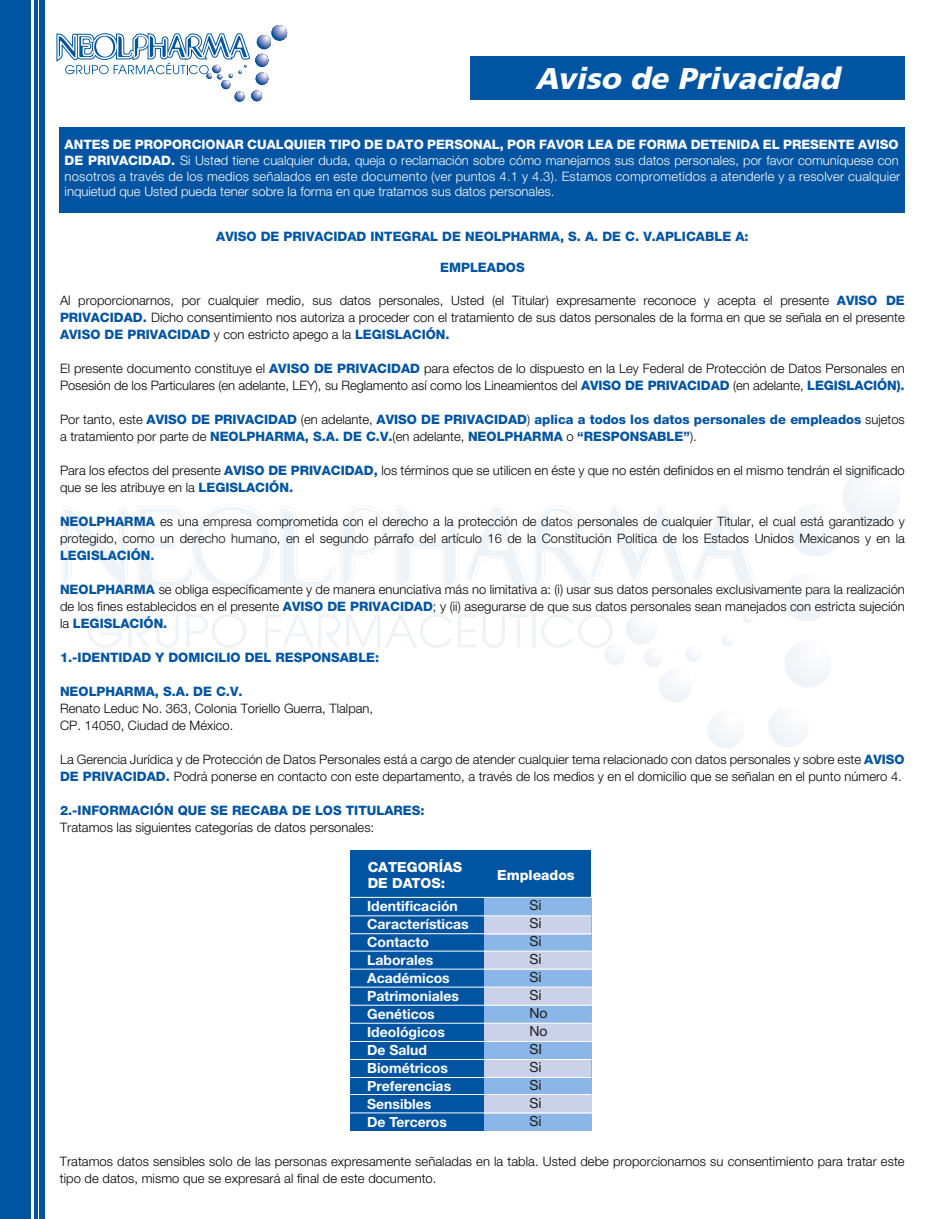
<style>
.page{position:relative;width:940px;height:1219px;background:#fff}
.page>*{position:absolute;margin:0;border:0;box-sizing:border-box;transform-origin:0 0}
.t1{font:italic 900 30px "Frutiger FC";color:#fff}
.t2{font:700 14px/18px "Helvetica Neue LT Std";color:#fff}
.t3{font:800 14px/16.8px "Helvetica Neue LT Std";color:#fff}
.t4{font:14px/18px "Helvetica Neue LT Std";color:#1d1d1b}
.t5{font:300 13px/17px "Helvetica Neue LT Std";color:#000}
.t6{font:300 13px/15.6px "Helvetica Neue LT Std";color:#fff}
.t7{font:800 13px/17px "Helvetica Neue LT Std";color:#0054a1}
.t8{font:500 13px "Helvetica Neue LT Std";color:#fff}
.s1{font-weight:800}
.s2{font-weight:800;color:#0054a1}
.s3{font-weight:300;color:#000}
</style>
<div class="page">
<hr style="left:34px;top:0;width:4px;height:1219px;background:#0054a1">
<div style="left:0;top:0;width:31px;height:1218px;background:#0054a1"></div>
<div style="left:39px;top:0;width:6px;height:1219px;background:#0054a1"></div>
<div style="left:470px;top:56px;width:434px;height:44px;background:#0054a1"></div>
<div style="left:60px;top:128px;width:845px;height:85px;background:#0054a1"></div>
<div style="left:475px;top:898px;width:117px;height:232px;background:#8ab7e8"></div>
<div style="left:408px;top:916px;width:183px;height:18px;background:#cad1e9"></div>
<div style="left:409px;top:951px;width:182px;height:18px;background:#cad1e9"></div>
<div style="left:409px;top:987px;width:182px;height:18px;background:#cad1e9"></div>
<div style="left:409px;top:1023px;width:182px;height:18px;background:#cad1e9"></div>
<div style="left:408px;top:1059px;width:183px;height:18px;background:#cad1e9"></div>
<div style="left:409px;top:1095px;width:182px;height:18px;background:#cad1e9"></div>
<div style="left:350px;top:897px;width:134px;height:233px;background:#0054a1"></div>
<div style="left:350px;top:850px;width:242px;height:47px;background:#0054a1"></div>
<hr style="left:350px;top:897px;width:242px;height:1px;background:#fff">
<hr style="left:348px;top:915px;width:243px;height:1px;background:#fff">
<hr style="left:348px;top:933px;width:243px;height:1px;background:#fff">
<hr style="left:348px;top:950px;width:243px;height:1px;background:#fff">
<hr style="left:348px;top:968px;width:243px;height:1px;background:#fff">
<hr style="left:348px;top:986px;width:243px;height:1px;background:#fff">
<hr style="left:348px;top:1004px;width:243px;height:1px;background:#fff">
<hr style="left:348px;top:1022px;width:243px;height:1px;background:#fff">
<hr style="left:348px;top:1041px;width:243px;height:1px;background:#fff">
<hr style="left:348px;top:1077px;width:243px;height:1px;background:#fff">
<hr style="left:348px;top:1094px;width:243px;height:1px;background:#fff">
<hr style="left:348px;top:1059px;width:243px;height:1px;background:#fff">
<hr style="left:348px;top:1112px;width:243px;height:1px;background:#fff">
<svg style="left:62px;top:504px;width:694px;height:85px"></svg>
<svg style="left:88px;top:614px;width:91px;height:34px"></svg>
<svg style="left:186px;top:615px;width:22px;height:32px"></svg>
<div style="left:212px;top:614px;width:35px;height:34px;background:#eef3f8;border-radius:50%"></div>
<div style="left:215px;top:617px;width:28px;height:28px;background:#fff;border-radius:50%"></div>
<svg style="left:265px;top:614px;width:187px;height:34px"></svg>
<svg style="left:458px;top:605px;width:18px;height:42px"></svg>
<svg style="left:483px;top:615px;width:45px;height:33px"></svg>
<hr style="left:532px;top:614px;width:3px;height:33px;background:#00559d">
<svg style="left:541px;top:614px;width:32px;height:34px"></svg>
<div style="left:578px;top:614px;width:35px;height:34px;background:#eef3f8;border-radius:50%"></div>
<div style="left:581px;top:617px;width:29px;height:28px;background:#fff;border-radius:50%"></div>
<svg style="left:789px;top:472px;width:110px;height:84px"></svg>
<svg style="left:783px;top:577px;width:48px;height:44px"></svg>
<svg style="left:785px;top:645px;width:46px;height:42px"></svg>
<svg style="left:768px;top:709px;width:40px;height:38px"></svg>
<svg style="left:707px;top:713px;width:37px;height:35px"></svg>
<svg style="left:604px;top:616px;width:97px;height:86px"></svg>
<svg style="left:722px;top:635px;width:11px;height:12px"></svg>
<svg style="left:743px;top:614px;width:9px;height:9px"></svg>
<svg style="left:56px;top:25px;width:231px;height:77px"></svg>
<h1 class="t1" style="left:535px;top:60px;width:306px">Aviso de Privacidad</h1>
<p class="t6" style="left:65px;top:137px;width:837px"><span class="s1">ANTES DE PROPORCIONAR CUALQUIER TIPO DE DATO PERSONAL, POR FAVOR LEA DE FORMA DETENIDA EL PRESENTE AVISO DE PRIVACIDAD.</span> Si Usted tiene cualquier duda, queja o reclamación sobre cómo manejamos sus datos personales, por favor comuníquese con nosotros a través de los medios señalados en este documento (ver puntos 4.1 y 4.3). Estamos comprometidos a atenderle y a resolver cualquier inquietud que Usted pueda tener sobre la forma en que tratamos sus datos personales.</p>
<p class="t8" style="left:217px;top:148px;width:5px">.</p>
<p class="t7" style="left:216px;top:228px;width:534px">AVISO DE PRIVACIDAD INTEGRAL DE NEOLPHARMA, S. A. DE C. V.APLICABLE A:</p>
<p class="t7" style="left:440px;top:259px;width:86px">EMPLEADOS</p>
<p class="t5" style="left:60px;top:292px;width:846px;text-align:justify">Al proporcionarnos, por cualquier medio, sus datos personales, Usted (el Titular) expresamente reconoce y acepta el presente <span class="s2">AVISO DE PRIVACIDAD.</span> Dicho consentimiento nos autoriza a proceder con el tratamiento de sus datos personales de la forma en que se señala en el presente <span class="s2">AVISO DE PRIVACIDAD</span> y con estricto apego a la <span class="s2">LEGISLACIÓN.</span></p>
<p class="t5" style="left:60px;top:360px;width:846px">El presente documento constituye el <span class="s2">AVISO DE PRIVACIDAD</span> para efectos de lo dispuesto en la Ley Federal de Protección de Datos Personales en<br>Posesión de los Particulares (en adelante, LEY), su Reglamento así como los Lineamientos del <span class="s2">AVISO DE PRIVACIDAD</span> (en adelante, <span class="s2">LEGISLACIÓN).</span></p>
<p class="t7" style="left:60px;top:411px;width:846px"><span class="s3">Por tanto, este</span> AVISO DE PRIVACIDAD <span class="s3">(en adelante,</span> AVISO DE PRIVACIDAD<span class="s3">)</span> aplica a todos los datos personales de empleados <span class="s3">sujetos a tratamiento por parte de</span> NEOLPHARMA, S.A. DE C.V.<span class="s3">(en adelante,</span> NEOLPHARMA <span class="s3">o</span> “RESPONSABLE”<span class="s3">).</span></p>
<p class="t5" style="left:60px;top:462px;width:846px">Para los efectos del presente <span class="s2">AVISO DE PRIVACIDAD,</span> los términos que se utilicen en éste y que no estén definidos en el mismo tendrán el significado que se les atribuye en la <span class="s2">LEGISLACIÓN.</span></p>
<p class="t5" style="left:60px;top:513px;width:846px"><span class="s2">NEOLPHARMA</span> es una empresa comprometida con el derecho a la protección de datos personales de cualquier Titular, el cual está garantizado y protegido, como un derecho humano, en el segundo párrafo del artículo 16 de la Constitución Política de los Estados Unidos Mexicanos y en la</p>
<p class="t7" style="left:60px;top:547px;width:96px">LEGISLACIÓN.</p>
<p class="t5" style="left:60px;top:581px;width:846px;text-align:justify"><span class="s2">NEOLPHARMA</span> se obliga específicamente y de manera enunciativa más no limitativa a: (i) usar sus datos personales exclusivamente para la realización de los fines establecidos en el presente <span class="s2">AVISO DE PRIVACIDAD</span>; y (ii) asegurarse de que sus datos personales sean manejados con estricta sujeción la <span class="s2">LEGISLACIÓN.</span></p>
<p class="t7" style="left:60px;top:649px;width:321px">1.-IDENTIDAD Y DOMICILIO DEL RESPONSABLE:</p>
<p class="t7" style="left:60px;top:683px;width:184px">NEOLPHARMA, S.A. DE C.V.</p>
<p class="t5" style="left:60px;top:700px;width:315px">Renato Leduc No. 363, Colonia Toriello Guerra, Tlalpan,<br>CP. 14050, Ciudad de México.</p>
<p class="t5" style="left:60px;top:751px;width:846px">La Gerencia Jurídica y de Protección de Datos Personales está a cargo de atender cualquier tema relacionado con datos personales y sobre este <span class="s2">AVISO<br>DE PRIVACIDAD.</span> Podrá ponerse en contacto con este departamento, a través de los medios y en el domicilio que se señalan en el punto número 4.</p>
<p class="t7" style="left:60px;top:802px;width:366px">2.-INFORMACIÓN QUE SE RECABA DE LOS TITULARES:</p>
<p class="t5" style="left:60px;top:819px;width:316px">Tratamos las siguientes categorías de datos personales:</p>
<p class="t3" style="left:368px;top:858px;width:96px">CATEGORÍAS<br>DE DATOS:</p>
<p class="t2" style="left:367px;top:896px;width:103px">Identificación<br>Características<br>Contacto<br>Laborales<br>Académicos<br>Patrimoniales<br>Genéticos<br>Ideológicos<br>De Salud<br>Biométricos<br>Preferencias<br>Sensibles<br>De Terceros</p>
<p class="t4" style="left:530px;top:896px;width:20px">Si<br>Si<br>Si<br>Si<br>Si<br>Si<br>No<br>No<br>SI<br>Si<br>Si<br>Si<br>Si</p>
<p class="t3" style="left:497px;top:867px;width:79px">Empleados</p>
<p class="t5" style="left:60px;top:1153px;width:846px">Tratamos datos sensibles solo de las personas expresamente señaladas en la tabla. Usted debe proporcionarnos su consentimiento para tratar este tipo de datos, mismo que se expresará al final de este documento.</p>
</div>
